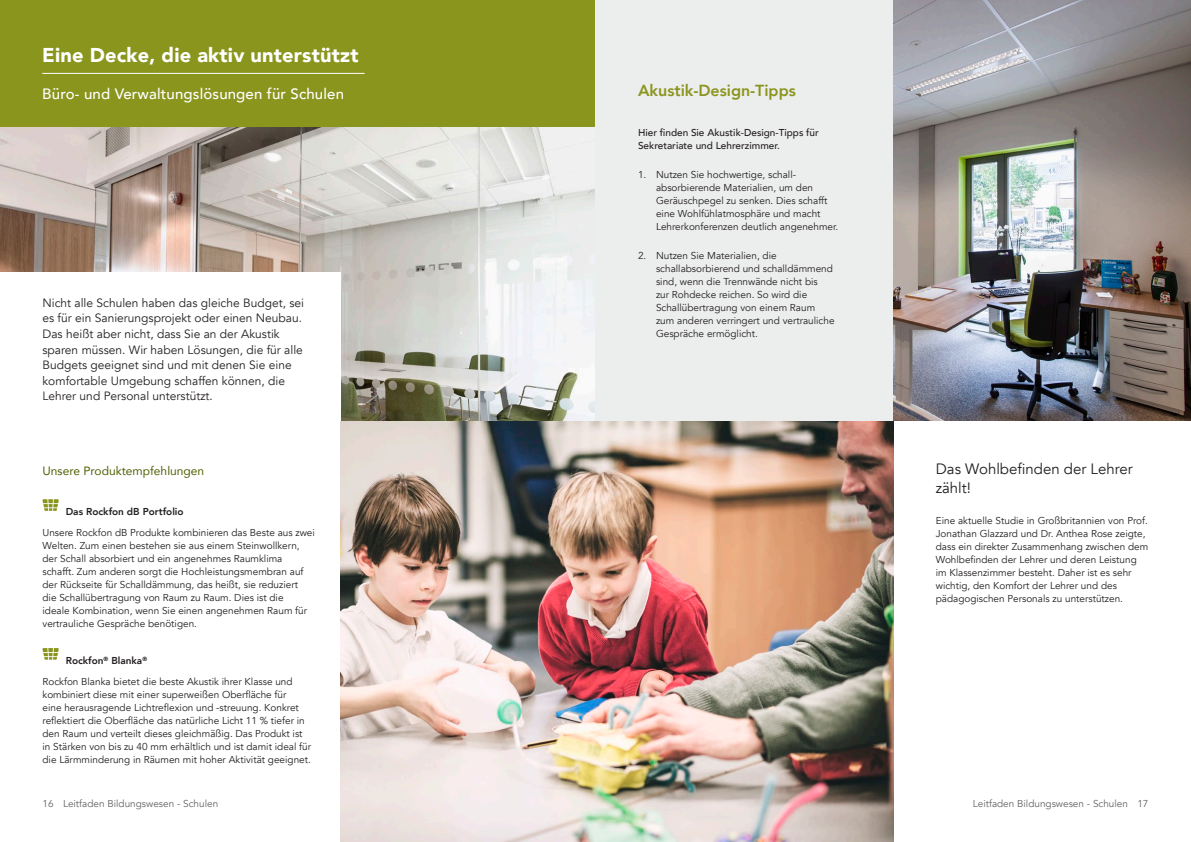
<style>
.page{position:relative;width:1191px;height:842px;background:#fff}
.page>*{position:absolute;margin:0;border:0;box-sizing:border-box;transform-origin:0 0}
.t1{font:900 20px "Avenir";letter-spacing:.01em;color:#fff}
.t2{font:800 16px "Avenir";color:#8a951e}
.t3{font:500 15px "Avenir";letter-spacing:.01em;color:#fff}
.t4{font:15px/19.5px "Avenir";color:#231f20}
.t5{font:12px/15.6px "Avenir";color:#231f20}
.t6{font:12px "Avenir";color:#545e04}
.t7{font:10px/13px "Avenir";color:#231f20}
.t8{font:10px "Avenir";color:#636466}
.t9{font:500 10px/13px "Avenir";color:#231f20}
.t10{font:800 10px "Avenir";color:#231f20}
</style>
<div class="page">
<img style="left:0;top:126px;width:595px;height:295px">
<div style="left:0;top:0;width:595px;height:126px;background:#8a951e"></div>
<div style="left:0;top:273px;width:340px;height:167px;background:#fff"></div>
<svg style="left:43px;top:499px;width:16px;height:12px"></svg>
<svg style="left:43px;top:648px;width:16px;height:12px"></svg>
<div style="left:595px;top:0;width:298px;height:421px;background:#eceded"></div>
<img style="left:893px;top:0;width:298px;height:421px">
<img style="left:340px;top:421px;width:553px;height:421px">
<hr style="left:42px;top:73px;width:323px;height:1px;background:#fff">
<h1 class="t1" style="left:42px;top:38px;width:318px">Eine Decke, die aktiv unterstützt</h1>
<h3 class="t3" style="left:42px;top:81px;width:303px">Büro- und Verwaltungslösungen für Schulen</h3>
<p class="t5" style="left:43px;top:295px;width:263px">Nicht alle Schulen haben das gleiche Budget, sei es für ein Sanierungsprojekt oder einen Neubau.<br>Das heißt aber nicht, dass Sie an der Akustik sparen müssen. Wir haben Lösungen, die für alle Budgets geeignet sind und mit denen Sie eine komfortable Umgebung schaffen können, die Lehrer und Personal unterstützt.</p>
<p class="t6" style="left:43px;top:461px;width:163px">Unsere Produktempfehlungen</p>
<p class="t10" style="left:66px;top:504px;width:119px">Das Rockfon dB Portfolio</p>
<p class="t7" style="left:43px;top:526px;width:274px">Unsere Rockfon dB Produkte kombinieren das Beste aus zwei Welten. Zum einen bestehen sie aus einem Steinwollkern, der Schall absorbiert und ein angenehmes Raumklima schafft. Zum anderen sorgt die Hochleistungsmembran auf der Rückseite für Schalldämmung, das heißt, sie reduziert<br>die Schallübertragung von Raum zu Raum. Dies ist die<br>ideale Kombination, wenn Sie einen angenehmen Raum für vertrauliche Gespräche benötigen.</p>
<p class="t10" style="left:66px;top:653px;width:83px">Rockfon<sup>®</sup> Blanka<sup>®</sup></p>
<p class="t7" style="left:43px;top:675px;width:270px">Rockfon Blanka bietet die beste Akustik ihrer Klasse und kombiniert diese mit einer superweißen Oberfläche für<br>eine herausragende Lichtreflexion und -streuung. Konkret reflektiert die Oberfläche das natürliche Licht 11 % tiefer in den Raum und verteilt dieses gleichmäßig. Das Produkt ist in Stärken von bis zu 40 mm erhältlich und ist damit ideal für die Lärmminderung in Räumen mit hoher Aktivität geeignet.</p>
<h2 class="t2" style="left:638px;top:78px;width:159px">Akustik-Design-Tipps</h2>
<p class="t9" style="left:638px;top:125px;width:182px">Hier finden Sie Akustik-Design-Tipps für<br>Sekretariate und Lehrerzimmer.</p>
<p class="t7" style="left:656px;top:168px;width:184px;text-indent:-18px">1. Nutzen Sie hochwertige, schall&shy;absorbierende Materialien, um den Geräuschpegel zu senken. Dies schafft eine Wohlfühlatmosphäre und macht Lehrerkonferenzen deutlich angenehmer.</p>
<p class="t7" style="left:656px;top:249px;width:180px;text-indent:-18px">2. Nutzen Sie Materialien, die schallabsorbierend und schalldämmend sind, wenn die Trennwände nicht bis<br>zur Rohdecke reichen. So wird die Schallübertragung von einem Raum zum anderen verringert und vertrauliche Gespräche ermöglicht.</p>
<h3 class="t4" style="left:935px;top:459px;width:198px">Das Wohlbefinden der Lehrer zählt!</h3>
<p class="t7" style="left:935px;top:514px;width:214px">Eine aktuelle Studie in Großbritannien von Prof.<br>Jonathan Glazzard und Dr. Anthea Rose zeigte, dass ein direkter Zusammenhang zwischen dem Wohlbefinden der Lehrer und deren Leistung im Klassenzimmer besteht. Daher ist es sehr wichtig, den Komfort der Lehrer und des pädagogischen Personals zu unterstützen.</p>
<p class="t8" style="left:63px;top:797px;width:157px">Leitfaden Bildungswesen - Schulen</p>
<p class="t8" style="left:972px;top:797px;width:157px">Leitfaden Bildungswesen - Schulen</p>
<p class="t8" style="left:43px;top:797px;width:13px">16</p>
<p class="t8" style="left:1137px;top:797px;width:13px">17</p>
</div>
